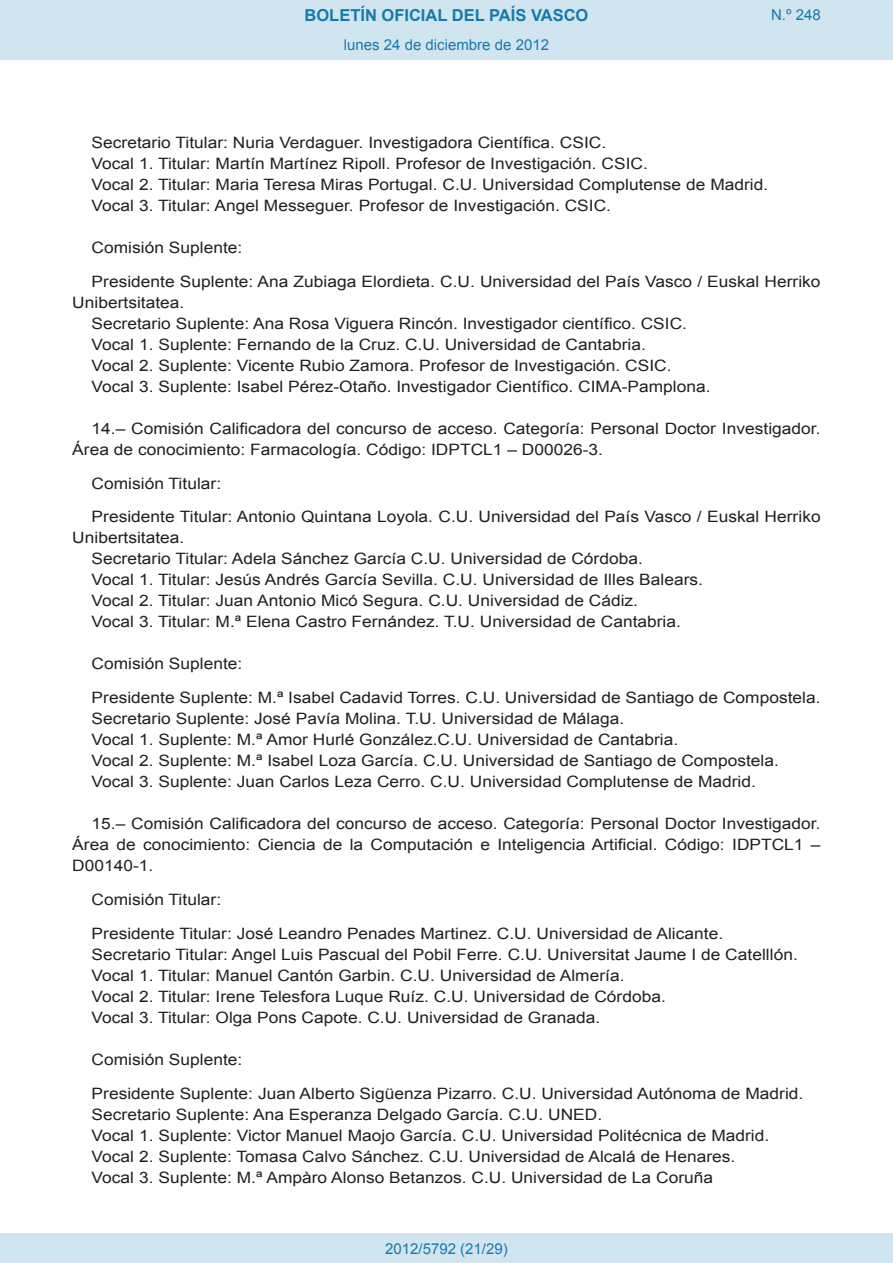
<style>
.page{position:relative;width:893px;height:1263px;background:#fff}
.page>*{position:absolute;margin:0;border:0;box-sizing:border-box;transform-origin:0 0}
.t1{font:700 16.5px "Arial";color:#1879ad}
.BOPVLista{font:15.6px/21px "Arial";color:#231f20;scale:1.11 1}
.BOPVDetalle{font:15.6px/21px "Arial";color:#231f20;scale:1.11 1}
.Paginacion_Centro{font:15px "Arial";color:#1879ad}
</style>
<div class="page">
<div style="left:0;top:0;width:893px;height:60px;background:#d0e5f0"></div>
<div style="left:0;top:1233px;width:893px;height:30px;background:#d0e5f0"></div>
<p class="t1" style="left:305px;top:4px;width:285px">BOLETÍN OFICIAL DEL PAÍS VASCO</p>
<p class="Paginacion_Centro" style="left:344px;top:35px;width:207px">lunes 24 de diciembre de 2012</p>
<p class="Paginacion_Centro" style="left:771px;top:5px;width:51px">N.º 248</p>
<p class="BOPVLista" style="left:92px;top:132px;width:465px">Secretario Titular: Nuria Verdaguer. Investigadora Científica. CSIC.</p>
<p class="BOPVLista" style="left:92px;top:153px;width:503px">Vocal 1. Titular: Martín Martínez Ripoll. Profesor de Investigación. CSIC.</p>
<p class="BOPVLista" style="left:92px;top:174px;width:611px">Vocal 2. Titular: Maria Teresa Miras Portugal. C.U. Universidad Complutense de Madrid.</p>
<p class="BOPVLista" style="left:92px;top:195px;width:469px">Vocal 3. Titular: Angel Messeguer. Profesor de Investigación. CSIC.</p>
<p class="BOPVDetalle" style="left:92px;top:237px;width:137px">Comisión Suplente:</p>
<p class="BOPVLista" style="left:72px;top:271px;width:676px;text-indent:19px">Presidente Suplente: Ana Zubiaga Elordieta. C.U. Universidad del País Vasco / Euskal Herriko<br>Unibertsitatea.</p>
<p class="BOPVLista" style="left:92px;top:313px;width:538px">Secretario Suplente: Ana Rosa Viguera Rincón. Investigador científico. CSIC.</p>
<p class="BOPVLista" style="left:92px;top:334px;width:501px">Vocal 1. Suplente: Fernando de la Cruz. C.U. Universidad de Cantabria.</p>
<p class="BOPVLista" style="left:92px;top:355px;width:524px">Vocal 2. Suplente: Vicente Rubio Zamora. Profesor de Investigación. CSIC.</p>
<p class="BOPVLista" style="left:92px;top:376px;width:559px">Vocal 3. Suplente: Isabel Pérez-Otaño. Investigador Científico. CIMA-Pamplona.</p>
<p class="BOPVDetalle" style="left:72px;top:418px;width:676px;text-indent:19px">14.– Comisión Calificadora del concurso de acceso. Categoría: Personal Doctor Investigador.<br>Área de conocimiento: Farmacología. Código: IDPTCL1 – D00026-3.</p>
<p class="BOPVDetalle" style="left:92px;top:473px;width:118px">Comisión Titular:</p>
<p class="BOPVLista" style="left:72px;top:507px;width:676px;text-indent:19px">Presidente Titular: Antonio Quintana Loyola. C.U. Universidad del País Vasco / Euskal Herriko<br>Unibertsitatea.</p>
<p class="BOPVLista" style="left:92px;top:549px;width:498px">Secretario Titular: Adela Sánchez García C.U. Universidad de Córdoba.</p>
<p class="BOPVLista" style="left:92px;top:570px;width:552px">Vocal 1. Titular: Jesús Andrés García Sevilla. C.U. Universidad de Illes Balears.</p>
<p class="BOPVLista" style="left:92px;top:591px;width:494px">Vocal 2. Titular: Juan Antonio Micó Segura. C.U. Universidad de Cádiz.</p>
<p class="BOPVLista" style="left:92px;top:612px;width:532px">Vocal 3. Titular: M.ª Elena Castro Fernández. T.U. Universidad de Cantabria.</p>
<p class="BOPVDetalle" style="left:92px;top:654px;width:137px">Comisión Suplente:</p>
<p class="BOPVLista" style="left:92px;top:687px;width:658px">Presidente Suplente: M.ª Isabel Cadavid Torres. C.U. Universidad de Santiago de Compostela.</p>
<p class="BOPVLista" style="left:92px;top:708px;width:481px">Secretario Suplente: José Pavía Molina. T.U. Universidad de Málaga.</p>
<p class="BOPVLista" style="left:92px;top:729px;width:530px">Vocal 1. Suplente: M.ª Amor Hurlé González.C.U. Universidad de Cantabria.</p>
<p class="BOPVLista" style="left:92px;top:750px;width:621px">Vocal 2. Suplente: M.ª Isabel Loza García. C.U. Universidad de Santiago de Compostela.</p>
<p class="BOPVLista" style="left:92px;top:771px;width:600px">Vocal 3. Suplente: Juan Carlos Leza Cerro. C.U. Universidad Complutense de Madrid.</p>
<p class="BOPVDetalle" style="left:72px;top:813px;width:676px;text-align:justify;text-indent:19px">15.– Comisión Calificadora del concurso de acceso. Categoría: Personal Doctor Investigador.<br>Área de conocimiento: Ciencia de la Computación e Inteligencia Artificial. Código: IDPTCL1 – D00140-1.</p>
<p class="BOPVDetalle" style="left:92px;top:889px;width:118px">Comisión Titular:</p>
<p class="BOPVLista" style="left:92px;top:923px;width:570px">Presidente Titular: José Leandro Penades Martinez. C.U. Universidad de Alicante.</p>
<p class="BOPVLista" style="left:92px;top:944px;width:638px">Secretario Titular: Angel Luis Pascual del Pobil Ferre. C.U. Universitat Jaume I de Catelllón.</p>
<p class="BOPVLista" style="left:92px;top:965px;width:482px">Vocal 1. Titular: Manuel Cantón Garbin. C.U. Universidad de Almería.</p>
<p class="BOPVLista" style="left:92px;top:986px;width:519px">Vocal 2. Titular: Irene Telesfora Luque Ruíz. C.U. Universidad de Córdoba.</p>
<p class="BOPVLista" style="left:92px;top:1007px;width:460px">Vocal 3. Titular: Olga Pons Capote. C.U. Universidad de Granada.</p>
<p class="BOPVDetalle" style="left:92px;top:1049px;width:137px">Comisión Suplente:</p>
<p class="BOPVLista" style="left:92px;top:1083px;width:643px">Presidente Suplente: Juan Alberto Sigüenza Pizarro. C.U. Universidad Autónoma de Madrid.</p>
<p class="BOPVLista" style="left:92px;top:1104px;width:461px">Secretario Suplente: Ana Esperanza Delgado García. C.U. UNED.</p>
<p class="BOPVLista" style="left:92px;top:1125px;width:612px">Vocal 1. Suplente: Victor Manuel Maojo García. C.U. Universidad Politécnica de Madrid.</p>
<p class="BOPVLista" style="left:92px;top:1146px;width:581px">Vocal 2. Suplente: Tomasa Calvo Sánchez. C.U. Universidad de Alcalá de Henares.</p>
<p class="BOPVLista" style="left:92px;top:1167px;width:561px">Vocal 3. Suplente: M.ª Ampàro Alonso Betanzos. C.U. Universidad de La Coruña</p>
<p class="Paginacion_Centro" style="left:385px;top:1238px;width:124px">2012/5792 (21/29)</p>
</div>
